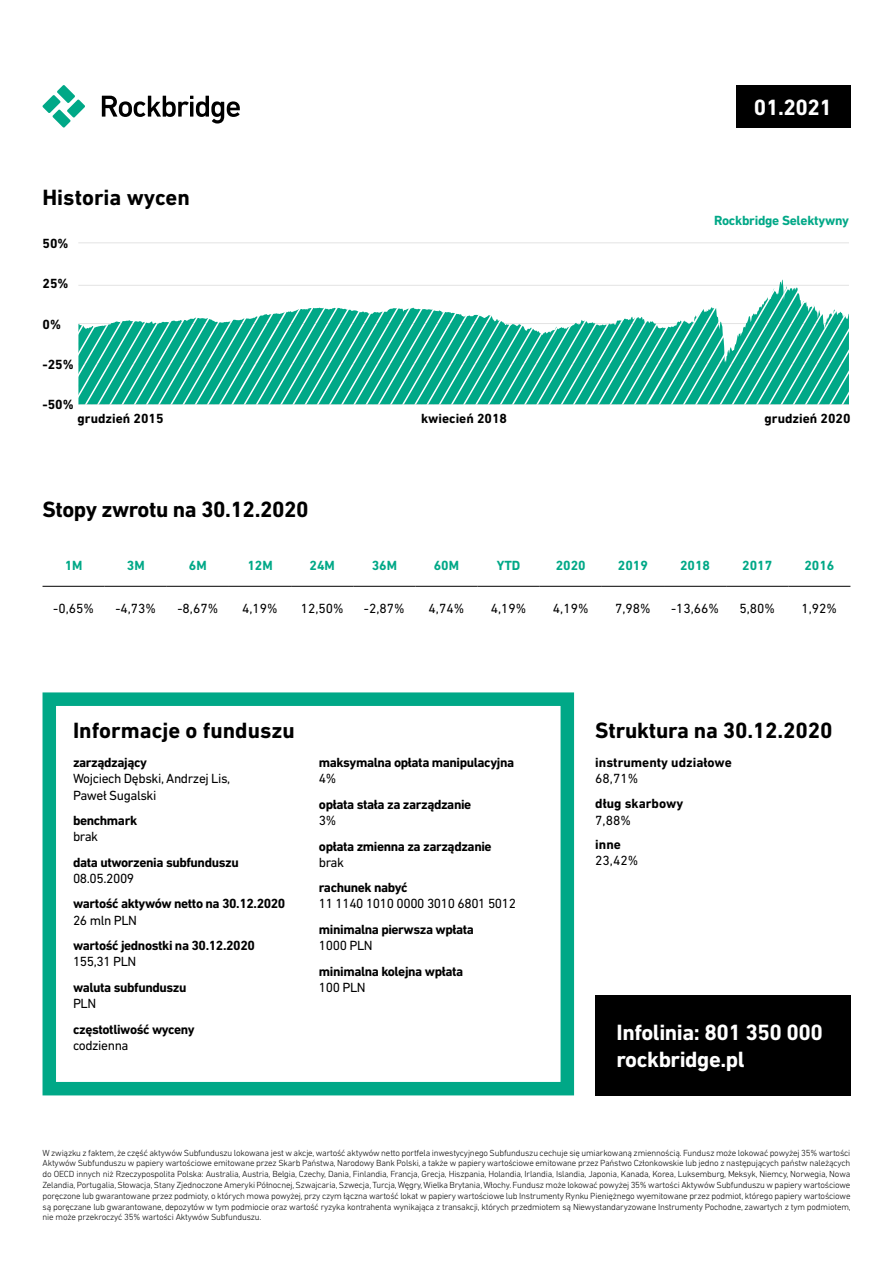
<style>
.page{position:relative;width:893px;height:1263px;background:#fff}
.page>*{position:absolute;margin:0;border:0;box-sizing:border-box;transform-origin:0 0}
.t1{font:700 22.5px "DIN Next LT Pro";letter-spacing:-.01em;color:#000}
.t2{font:700 22.5px/27px "DIN Next LT Pro";letter-spacing:-.02em;color:#fff}
.t3{font:700 13.5px "DIN Next LT Pro";letter-spacing:-.03em;color:#000}
.t4{font:13.5px/16.2px "DIN Next LT Pro";letter-spacing:-.03em;color:#000}
.t5{font:700 13.5px "DIN Next LT Pro";color:#000}
.t6{font:700 13.5px "DIN Next LT Pro";color:#00a887}
.t7{font:700 13.5px "DIN Next LT Pro";letter-spacing:-.02em;color:#00a887}
.t8{font:300 9px/10.8px "DIN Next LT Pro";letter-spacing:-.02em;color:#000;text-align:justify}
</style>
<div class="page">
<div style="left:595px;top:995px;width:255px;height:100px;background:#000"></div>
<svg style="left:42px;top:85px;width:43px;height:43px"></svg>
<svg style="left:102px;top:96px;width:138px;height:28px"></svg>
<div style="left:736px;top:85px;width:114px;height:43px;background:#000"></div>
<div style="left:43px;top:692px;width:531px;height:403px;border:14px solid #00a887"></div>
<hr style="left:78px;top:323px;width:771px;height:1px;background:#e3e3e3">
<hr style="left:78px;top:404px;width:771px;height:1px;background:#e3e3e3">
<hr style="left:78px;top:363px;width:771px;height:1px;background:#e3e3e3">
<hr style="left:78px;top:285px;width:771px;height:1px;background:#e3e3e3">
<hr style="left:78px;top:242px;width:771px;height:1px;background:#e3e3e3">
<svg style="left:79px;top:279px;width:770px;height:125px;fill:#00a887"></svg>
<hr style="left:43px;top:586px;width:62px;height:1px;background:#000">
<hr style="left:105px;top:586px;width:62px;height:1px;background:#000">
<hr style="left:167px;top:586px;width:62px;height:1px;background:#000">
<hr style="left:229px;top:586px;width:62px;height:1px;background:#000">
<hr style="left:291px;top:586px;width:62px;height:1px;background:#000">
<hr style="left:353px;top:586px;width:62px;height:1px;background:#000">
<hr style="left:415px;top:586px;width:63px;height:1px;background:#000">
<hr style="left:478px;top:586px;width:62px;height:1px;background:#000">
<hr style="left:540px;top:586px;width:62px;height:1px;background:#000">
<hr style="left:602px;top:586px;width:62px;height:1px;background:#000">
<hr style="left:664px;top:586px;width:62px;height:1px;background:#000">
<hr style="left:726px;top:586px;width:62px;height:1px;background:#000">
<hr style="left:788px;top:586px;width:62px;height:1px;background:#000">
<h1 class="t1" style="left:43px;top:185px;width:149px">Historia wycen</h1>
<h2 class="t3" style="left:43px;top:235px;width:28px">50%</h2>
<h2 class="t3" style="left:43px;top:276px;width:28px">25%</h2>
<h2 class="t3" style="left:43px;top:316px;width:20px">0%</h2>
<h2 class="t3" style="left:43px;top:356px;width:33px">-25%</h2>
<h2 class="t3" style="left:43px;top:397px;width:33px">-50%</h2>
<h1 class="t2" style="left:754px;top:94px;width:80px">01.2021</h1>
<h2 class="t7" style="left:714px;top:212px;width:136px">Rockbridge Selektywny</h2>
<h2 class="t5" style="left:78px;top:411px;width:87px">grudzień 2015</h2>
<h2 class="t5" style="left:421px;top:411px;width:88px">kwiecień 2018</h2>
<h2 class="t5" style="left:765px;top:411px;width:87px">grudzień 2020</h2>
<h1 class="t1" style="left:43px;top:496px;width:268px">Stopy zwrotu na 30.12.2020</h1>
<h2 class="t6" style="left:65px;top:557px;width:19px">1M</h2>
<h2 class="t6" style="left:127px;top:557px;width:19px">3M</h2>
<h2 class="t6" style="left:189px;top:557px;width:19px">6M</h2>
<h2 class="t6" style="left:247px;top:557px;width:27px">12M</h2>
<h2 class="t6" style="left:309px;top:557px;width:27px">24M</h2>
<h2 class="t6" style="left:372px;top:557px;width:27px">36M</h2>
<h2 class="t6" style="left:434px;top:557px;width:27px">60M</h2>
<h2 class="t6" style="left:497px;top:557px;width:25px">YTD</h2>
<h2 class="t6" style="left:556px;top:557px;width:32px">2020</h2>
<h2 class="t6" style="left:618px;top:557px;width:32px">2019</h2>
<h2 class="t6" style="left:680px;top:557px;width:32px">2018</h2>
<h2 class="t6" style="left:742px;top:557px;width:32px">2017</h2>
<h2 class="t6" style="left:804px;top:557px;width:32px">2016</h2>
<h2 class="t4" style="left:53px;top:600px;width:42px">-0,65%</h2>
<h2 class="t4" style="left:115px;top:600px;width:42px">-4,73%</h2>
<h2 class="t4" style="left:177px;top:600px;width:42px">-8,67%</h2>
<h2 class="t4" style="left:242px;top:600px;width:37px">4,19%</h2>
<h2 class="t4" style="left:301px;top:600px;width:44px">12,50%</h2>
<h2 class="t4" style="left:364px;top:600px;width:42px">-2,87%</h2>
<h2 class="t4" style="left:429px;top:600px;width:37px">4,74%</h2>
<h2 class="t4" style="left:491px;top:600px;width:37px">4,19%</h2>
<h2 class="t4" style="left:553px;top:600px;width:37px">4,19%</h2>
<h2 class="t4" style="left:615px;top:600px;width:37px">7,98%</h2>
<h2 class="t4" style="left:671px;top:600px;width:50px">-13,66%</h2>
<h2 class="t4" style="left:739px;top:600px;width:37px">5,80%</h2>
<h2 class="t4" style="left:801px;top:600px;width:37px">1,92%</h2>
<h1 class="t1" style="left:73px;top:718px;width:223px">Informacje o funduszu</h1>
<h2 class="t3" style="left:73px;top:755px;width:76px">zarządzający</h2>
<h2 class="t4" style="left:73px;top:770px;width:159px">Wojciech Dębski, Andrzej Lis,<br>Paweł Sugalski</h2>
<h2 class="t3" style="left:73px;top:812px;width:66px">benchmark</h2>
<h2 class="t4" style="left:73px;top:828px;width:27px">brak</h2>
<h2 class="t3" style="left:73px;top:854px;width:167px">data utworzenia subfunduszu</h2>
<h2 class="t4" style="left:73px;top:870px;width:63px">08.05.2009</h2>
<h2 class="t3" style="left:73px;top:896px;width:214px">wartość aktywów netto na 30.12.2020</h2>
<h2 class="t4" style="left:73px;top:912px;width:66px">26 mln PLN</h2>
<h2 class="t3" style="left:73px;top:938px;width:183px">wartość jednostki na 30.12.2020</h2>
<h2 class="t4" style="left:73px;top:953px;width:65px">155,31 PLN</h2>
<h2 class="t3" style="left:73px;top:979px;width:115px">waluta subfunduszu</h2>
<h2 class="t4" style="left:73px;top:995px;width:25px">PLN</h2>
<h2 class="t3" style="left:73px;top:1021px;width:123px">częstotliwość wyceny</h2>
<h2 class="t4" style="left:73px;top:1037px;width:57px">codzienna</h2>
<h2 class="t3" style="left:319px;top:755px;width:197px">maksymalna opłata manipulacyjna</h2>
<h2 class="t4" style="left:319px;top:770px;width:19px">4%</h2>
<h2 class="t3" style="left:319px;top:796px;width:154px">opłata stała za zarządzanie</h2>
<h2 class="t4" style="left:319px;top:812px;width:19px">3%</h2>
<h2 class="t3" style="left:319px;top:838px;width:174px">opłata zmienna za zarządzanie</h2>
<h2 class="t4" style="left:319px;top:854px;width:27px">brak</h2>
<h2 class="t3" style="left:319px;top:880px;width:90px">rachunek nabyć</h2>
<h2 class="t4" style="left:319px;top:895px;width:199px">11 1140 1010 0000 3010 6801 5012</h2>
<h2 class="t3" style="left:319px;top:921px;width:157px">minimalna pierwsza wpłata</h2>
<h2 class="t4" style="left:319px;top:937px;width:55px">1000 PLN</h2>
<h2 class="t3" style="left:319px;top:963px;width:146px">minimalna kolejna wpłata</h2>
<h2 class="t4" style="left:319px;top:979px;width:48px">100 PLN</h2>
<h1 class="t1" style="left:595px;top:718px;width:239px">Struktura na 30.12.2020</h1>
<h2 class="t5" style="left:595px;top:754px;width:138px">instrumenty udziałowe</h2>
<h2 class="t4" style="left:595px;top:770px;width:44px">68,71%</h2>
<h2 class="t5" style="left:595px;top:796px;width:89px">dług skarbowy</h2>
<h2 class="t4" style="left:595px;top:812px;width:37px">7,88%</h2>
<h2 class="t3" style="left:595px;top:836px;width:27px">inne</h2>
<h2 class="t4" style="left:595px;top:852px;width:44px">23,42%</h2>
<h1 class="t2" style="left:617px;top:1019px;width:208px">Infolinia: 801 350 000 rockbridge.pl</h1>
<p class="t8" style="left:43px;top:1147px;width:810px">W związku z faktem, że część aktywów Subfunduszu lokowana jest w akcje, wartość aktywów netto portfela inwestycyjnego Subfunduszu cechuje się umiarkowaną zmiennością. Fundusz może lokować powyżej 35% wartości Aktywów Subfunduszu w papiery wartościowe emitowane przez Skarb Państwa, Narodowy Bank Polski, a także w papiery wartościowe emitowane przez Państwo Członkowskie lub jedno z następujących państw należących do OECD innych niż Rzeczypospolita Polska: Australia, Austria, Belgia, Czechy, Dania, Finlandia, Francja, Grecja, Hiszpania, Holandia, Irlandia, Islandia, Japonia, Kanada, Korea, Luksemburg, Meksyk, Niemcy, Norwegia, Nowa Zelandia, Portugalia, Słowacja, Stany Zjednoczone Ameryki Północnej, Szwajcaria, Szwecja, Turcja, Węgry, Wielka Brytania, Włochy. Fundusz może lokować powyżej 35% wartości Aktywów Subfunduszu w papiery wartościowe poręczone lub gwarantowane przez podmioty, o których mowa powyżej, przy czym łączna wartość lokat w papiery wartościowe lub Instrumenty Rynku Pieniężnego wyemitowane przez podmiot, którego papiery wartościowe są poręczane lub gwarantowane, depozytów w tym podmiocie oraz wartość ryzyka kontrahenta wynikająca z transakcji, których przedmiotem są Niewystandaryzowane Instrumenty Pochodne, zawartych z tym podmiotem, nie może przekroczyć 35% wartości Aktywów Subfunduszu.</p>
</div>
